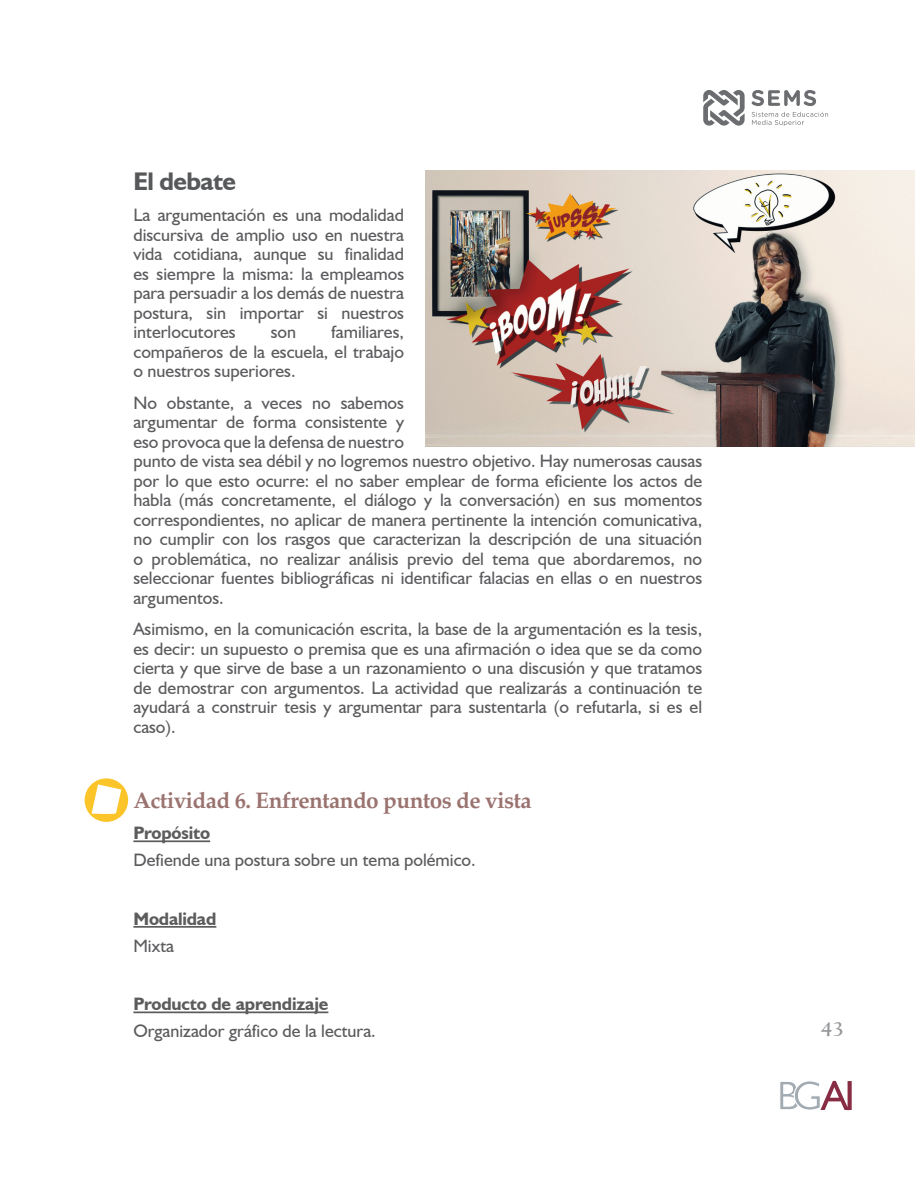
<style>
.page{position:relative;width:915px;height:1191px;background:#fff}
.page>*{position:absolute;margin:0;border:0;box-sizing:border-box;transform-origin:0 0}
.Titulo_Verde{font:700 25.5px "Humanist 521 BT";letter-spacing:-.025em;color:#57585a}
.Subtitulo_1{font:700 22.5px "Palatino";letter-spacing:-.025em;color:#9a7370}
.t1{font:700 21px "Californian FB";color:#939598}
.Cuerpo_de_texto{font:18px/19.5px "Humanist 521 BT";color:#5c5c5f;text-align:justify}
.subtitulo_2_Naranja{font:700 18px "Humanist 521 BT";letter-spacing:-.01em;color:#5c5c5c}
</style>
<div class="page">
<svg style="left:703px;top:90px;width:41px;height:36px"></svg>
<svg style="left:751px;top:90px;width:64px;height:16px"></svg>
<svg style="left:751px;top:112px;width:76px;height:14px"></svg>
<svg style="left:780px;top:1080px;width:71px;height:31px"></svg>
<hr style="left:133px;top:840px;width:77px;height:2px;background:#5c5c5c">
<hr style="left:133px;top:926px;width:83px;height:1px;background:#5c5c5c">
<hr style="left:133px;top:1011px;width:195px;height:2px;background:#5c5c5c">
<img style="left:425px;top:170px;width:489px;height:277px">
<div style="left:85px;top:778px;width:43px;height:44px;background:#fbc52a;border-radius:50%"></div>
<svg style="left:92px;top:784px;width:29px;height:30px"></svg>
<p class="Titulo_Verde" style="left:133px;top:165px;width:104px">El debate</p>
<p class="Cuerpo_de_texto" style="left:133px;top:205px;width:272px">La argumentación es una modalidad discursiva de amplio uso en nuestra vida cotidiana, aunque su finalidad es siempre la misma: la empleamos para persuadir a los demás de nuestra postura, sin importar si nuestros interlocutores</p>
<p class="Cuerpo_de_texto" style="left:133px;top:322px;width:272px;text-indent:198px">familiares, compañeros de la escuela, el trabajo o nuestros superiores.</p>
<p class="Cuerpo_de_texto" style="left:133px;top:392px;width:570px;text-align:left">No obstante, a veces no sabemos<br>argumentar de forma consistente y<br>eso provoca que la defensa de nuestro<br>punto de vista sea débil y no logremos nuestro objetivo. Hay numerosas causas por lo que esto ocurre: el no saber emplear de forma eficiente los actos de habla (más concretamente, el diálogo y la conversación) en sus momentos correspondientes, no aplicar de manera pertinente la intención comunicativa, no cumplir con los rasgos que caracterizan la descripción de una situación o problemática, no realizar análisis previo del tema que abordaremos, no seleccionar fuentes bibliográficas ni identificar falacias en ellas o en nuestros argumentos.</p>
<p class="Cuerpo_de_texto" style="left:133px;top:619px;width:570px">Asimismo, en la comunicación escrita, la base de la argumentación es la tesis, es decir: un supuesto o premisa que es una afirmación o idea que se da como cierta y que sirve de base a un razonamiento o una discusión y que tratamos de demostrar con argumentos. La actividad que realizarás a continuación te ayudará a construir tesis y argumentar para sustentarla (o refutarla, si es el caso).</p>
<p class="Cuerpo_de_texto" style="left:270px;top:322px;width:27px">son</p>
<p class="Subtitulo_1" style="left:133px;top:781px;width:400px">Actividad 6. Enfrentando puntos de vista</p>
<p class="subtitulo_2_Naranja" style="left:133px;top:822px;width:78px">Propósito</p>
<p class="Cuerpo_de_texto" style="left:133px;top:850px;width:344px">Defiende una postura sobre un tema polémico.</p>
<p class="subtitulo_2_Naranja" style="left:133px;top:907px;width:84px">Modalidad</p>
<p class="Cuerpo_de_texto" style="left:133px;top:935px;width:42px">Mixta</p>
<p class="subtitulo_2_Naranja" style="left:133px;top:993px;width:196px">Producto de aprendizaje</p>
<p class="Cuerpo_de_texto" style="left:133px;top:1021px;width:244px">Organizador gráfico de la lectura.</p>
<p class="t1" style="left:820px;top:1017px;width:24px">43</p>
</div>
